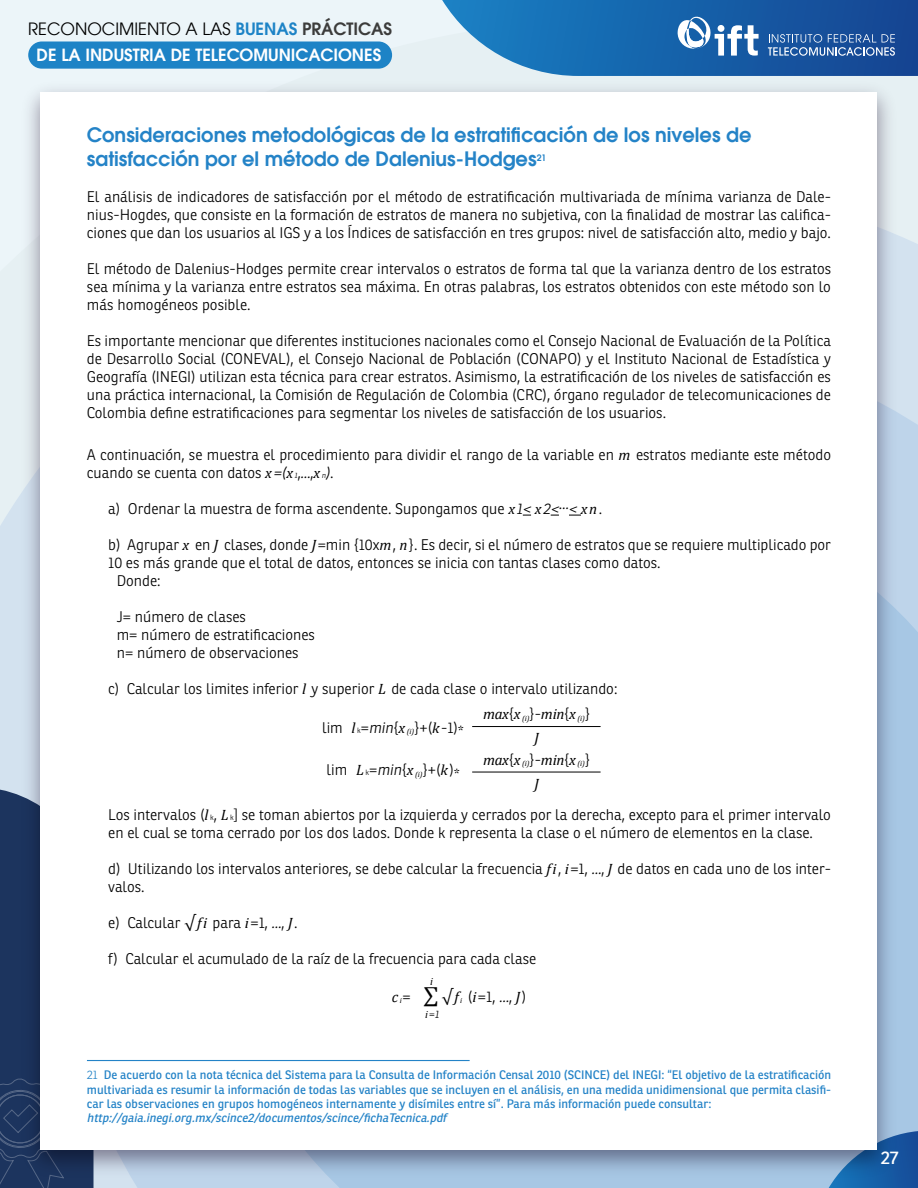
<style>
.page{position:relative;width:918px;height:1188px;background:#fff}
.page>*{position:absolute;margin:0;border:0;box-sizing:border-box;transform-origin:0 0}
.t1{font:600 19.5px/23.4px "Avant Garde";color:#2483c7}
.t2{font:18px "Ronnia";color:#fff}
.t3{font:16.65px "Avant Garde";color:#000}
.t4{font:600 16.5px "Avant Garde";color:#fff}
.t5{font:300 15px/18px "Ronnia";color:#000}
.t6{font:italic 15px "Cambria";letter-spacing:-.02em;color:#000}
.t7{font:12px/14.4px "Ronnia";color:#2483c7;text-align:justify}
.t8{font:italic 12px "Ronnia";color:#2483c7}
.t9{font:italic 10.5px "Cambria";color:#000}
.t10{font:600 8.7px "Avant Garde";color:#2483c7}
.s1{font-weight:600;color:#1d83c6}
.s2{font-weight:600;color:#3c3c3b}
.s3{font-family:"Cambria";font-weight:400;font-style:italic}
.s4{font-style:italic}
.s5{font-style:italic;font-size:7.5px}
.s6{font-size:7.5px}
.s7{font-family:"Ronnia";font-weight:300;font-style:normal}
.s8{font-family:"Ronnia";font-weight:300}
.s9{font-size:21px}
.s10{font-weight:300}
</style>
<div class="page">
<svg style="left:215px;top:496px;width:703px;height:692px;background:#abc9e5"></svg>
<svg style="left:829px;top:1131px;width:89px;height:57px"></svg>
<div style="left:0;top:787px;width:93px;height:401px;background:#1c345e"></div>
<img style="left:14px;top:75px;width:890px;height:1110px">
<div style="left:41px;top:92px;width:836px;height:1058px;background:#fff"></div>
<svg style="left:442px;top:0;width:476px;height:76px;background:#3474b3"></svg>
<div style="left:28px;top:41px;width:364px;height:28px;background:#1d83c6;border-radius:14px"></div>
<svg style="left:569px;top:515px;width:12px;height:1px"></svg>
<hr style="left:87px;top:1060px;width:383px;height:1px;background:#2483c7">
<hr style="left:472px;top:726px;width:129px;height:1px;background:#000">
<hr style="left:472px;top:772px;width:129px;height:1px;background:#000">
<p class="t3" style="left:28px;top:19px;width:366px">RECONOCIMIENTO A LAS <span class="s1">BUENAS</span> <span class="s2">PRÁCTICAS</span></p>
<p class="t4" style="left:37px;top:44px;width:346px">DE LA INDUSTRIA DE TELECOMUNICACIONES</p>
<p class="t1" style="left:87px;top:123px;width:666px">Consideraciones metodológicas de la estratificación de los niveles de satisfacción por el método de Dalenius-Hodges</p>
<p class="t10" style="left:537px;top:152px;width:11px">21</p>
<p class="t5" style="left:87px;top:187px;width:746px;text-align:justify">El análisis de indicadores de satisfacción por el método de estratificación multivariada de mínima varianza de Dale&shy;nius-Hogdes, que consiste en la formación de estratos de manera no subjetiva, con la finalidad de mostrar las califica&shy;ciones que dan los usuarios al IGS y a los Índices de satisfacción en tres grupos: nivel de satisfacción alto, medio y bajo.</p>
<p class="t5" style="left:87px;top:259px;width:746px;text-align:justify">El método de Dalenius-Hodges permite crear intervalos o estratos de forma tal que la varianza dentro de los estratos sea mínima y la varianza entre estratos sea máxima. En otras palabras, los estratos obtenidos con este método son lo más homogéneos posible.</p>
<p class="t5" style="left:87px;top:331px;width:746px;text-align:justify">Es importante mencionar que diferentes instituciones nacionales como el Consejo Nacional de Evaluación de la Política de Desarrollo Social (CONEVAL), el Consejo Nacional de Población (CONAPO) y el Instituto Nacional de Estadística y Geografía (INEGI) utilizan esta técnica para crear estratos. Asimismo, la estratificación de los niveles de satisfacción es una práctica internacional, la Comisión de Regulación de Colombia (CRC), órgano regulador de telecomunicaciones de Colombia define estratificaciones para segmentar los niveles de satisfacción de los usuarios.</p>
<p class="t5" style="left:87px;top:445px;width:746px">A continuación, se muestra el procedimiento para dividir el rango de la variable en <span class="s3">m</span> estratos mediante este método cuando se cuenta con datos <span class="s3">x</span><span class="s4">=(</span><span class="s3">x</span> <span class="s5">1</span><span class="s4">,...,</span><span class="s3">x</span> <span class="s5">n</span><span class="s4">)</span>.</p>
<p class="t5" style="left:108px;top:499px;width:495px">a) Ordenar la muestra de forma ascendente. Supongamos que <span class="s3">x</span><span class="s4">1&lt;</span> <span class="s3">x</span><span class="s4">2&lt;</span><sup>...</sup><span class="s4">&lt;</span> <span class="s3">xn</span>.</p>
<p class="t5" style="left:108px;top:535px;width:724px">b) Agrupar <span class="s3">x</span> en <span class="s3">J</span> clases, donde <span class="s3">J</span>=min {10x<span class="s3">m</span>, <span class="s3">n</span>}. Es decir, si el número de estratos que se requiere multiplicado por<br>10 es más grande que el total de datos, entonces se inicia con tantas clases como datos.</p>
<p class="t5" style="left:117px;top:571px;width:45px">Donde:</p>
<p class="t5" style="left:117px;top:607px;width:131px">J= número de clases</p>
<p class="t5" style="left:117px;top:625px;width:200px">m= número de estratificaciones</p>
<p class="t5" style="left:117px;top:643px;width:183px">n= número de observaciones</p>
<p class="t5" style="left:108px;top:679px;width:511px">c) Calcular los limites inferior <span class="s3">l</span> y superior <span class="s3">L</span> de cada clase o intervalo utilizando:</p>
<p class="t5" style="left:322px;top:718px;width:143px">lim <span class="s3">l</span> <span class="s6">k</span>=<span class="s4">min</span>{<span class="s3">x</span> <sub>(i)</sub>}+(<span class="s3">k</span>-1)*</p>
<p class="t5" style="left:327px;top:761px;width:134px">lim <span class="s3">L</span> <span class="s6">k</span>=<span class="s4">min</span>{<span class="s3">x</span> <sub>(i)</sub>}+(<span class="s3">k</span>)*</p>
<p class="t6" style="left:483px;top:703px;width:109px">max<span class="s7">{</span>x <sub>(i)</sub><span class="s7">}-</span>min<span class="s7">{</span>x <sub>(i)</sub><span class="s7">}</span></p>
<p class="t6" style="left:534px;top:727px;width:6px">J</p>
<p class="t6" style="left:483px;top:749px;width:109px">max<span class="s7">{</span>x <sub>(i)</sub><span class="s7">}-</span>min<span class="s7">{</span>x <sub>(i)</sub><span class="s7">}</span></p>
<p class="t6" style="left:534px;top:773px;width:6px">J</p>
<p class="t5" style="left:108px;top:805px;width:724px">Los intervalos (<span class="s3">l</span> <span class="s6">k</span>, <span class="s3">L</span> <span class="s6">k</span>] se toman abiertos por la izquierda y cerrados por la derecha, excepto para el primer intervalo en el cual se toma cerrado por los dos lados. Donde k representa la clase o el número de elementos en la clase.</p>
<p class="t5" style="left:108px;top:859px;width:724px">d) Utilizando los intervalos anteriores, se debe calcular la frecuencia <span class="s3">fi</span>, <span class="s3">i</span>=1<span class="s4">, ...,</span> <span class="s3">J</span> de datos en cada uno de los inter&shy;valos.</p>
<p class="t5" style="left:108px;top:913px;width:191px">e) Calcular <span class="s3">√fi</span> para <span class="s3">i</span>=1<span class="s4">, ...,</span> <span class="s3">J</span>.</p>
<p class="t5" style="left:108px;top:949px;width:430px">f) Calcular el acumulado de la raíz de la frecuencia para cada clase</p>
<p class="t9" style="left:430px;top:974px;width:4px">i</p>
<p class="t9" style="left:425px;top:1007px;width:15px">i<span class="s7">=</span><span class="s8">1</span></p>
<p class="t6" style="left:392px;top:986px;width:136px">c<sub>i</sub><span class="s7">=</span> <span class="s9">∑</span>√f<sub>i</sub> <span class="s7">(</span>i<span class="s7">=1</span><span class="s8">, ...,</span> J<span class="s7">)</span></p>
<p class="t7" style="left:87px;top:1068px;width:746px"><span class="s10">21</span> De acuerdo con la nota técnica del Sistema para la Consulta de Información Censal 2010 (SCINCE) del INEGI: “El objetivo de la estratificación multivariada es resumir la información de todas las variables que se incluyen en el análisis, en una medida unidimensional que permita clasifi&shy;car las observaciones en grupos homogéneos internamente y disímiles entre sí”. Para más información puede consultar:</p>
<p class="t8" style="left:87px;top:1111px;width:361px">http://gaia.inegi.org.mx/scince2/documentos/scince/fichaTecnica.pdf</p>
<p class="t2" style="left:881px;top:1147px;width:19px">27</p>
</div>
